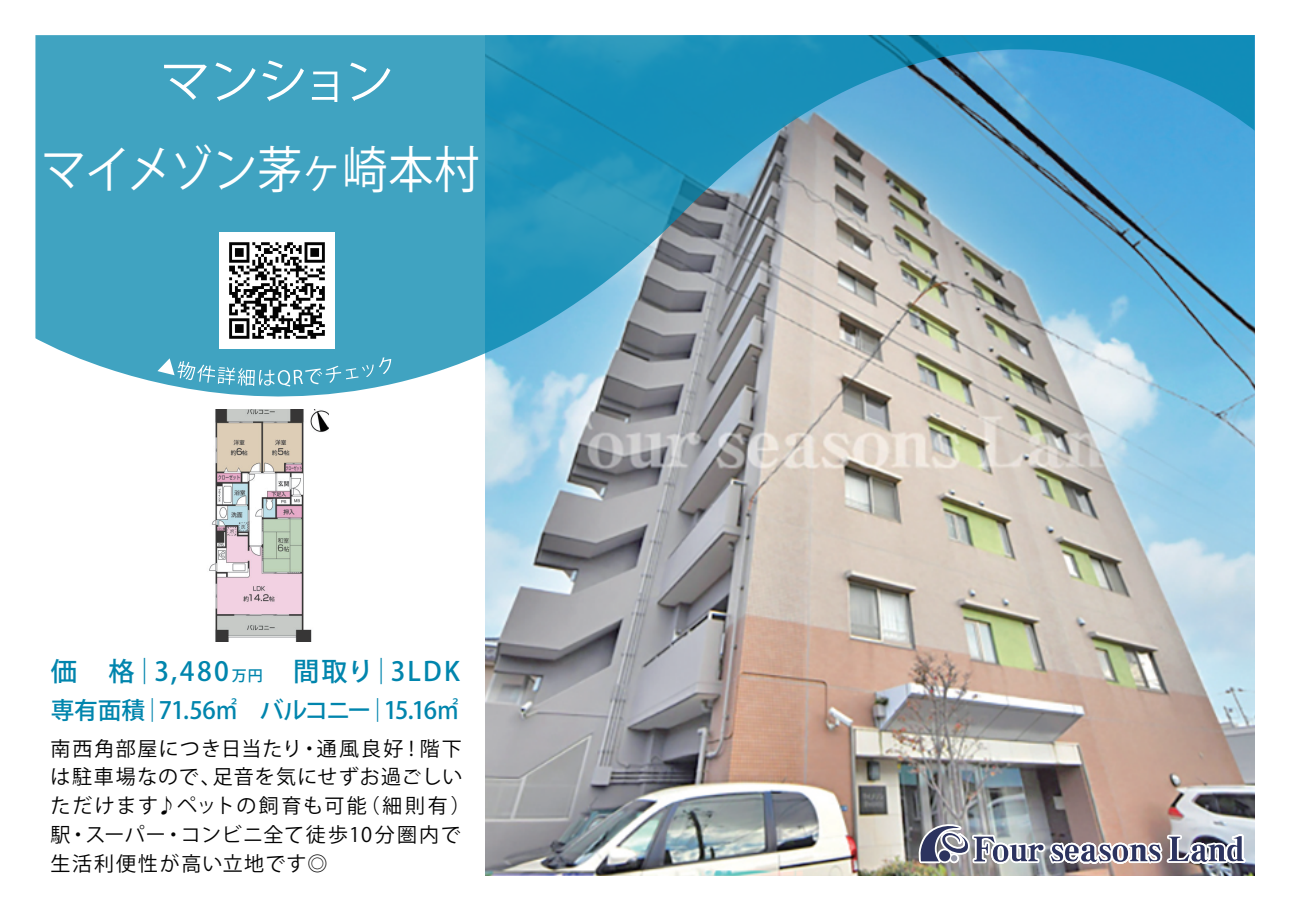
<style>
.page{position:relative;width:1290px;height:911px;background:#fff}
.page>*{position:absolute;margin:0;border:0;box-sizing:border-box;transform-origin:0 0}
.t1{font:50px "Koz Go Pro";letter-spacing:-.035em;color:#fff;scale:.9 1}
.t2{font:500 26.25px "Koz Go Pro";letter-spacing:.08em;color:#0085ad}
.t3{font:500 23.75px "Koz Go Pro";letter-spacing:-.035em;color:#0085ad}
.t4{font:20px/28.8px "Koz Go Pro";letter-spacing:.07em;color:#030303}
.s1{font-size:15px}
</style>
<div class="page">
<img style="left:485px;top:396px;width:769px;height:479px">
<img style="left:209px;top:410px;width:119px;height:232px">
<svg style="left:35px;top:35px;width:1219px;height:361px;background:#5da5c0"></svg>
<svg style="left:164px;top:64px;width:43px;height:36px"></svg>
<svg style="left:215px;top:63px;width:41px;height:38px;background:#5cb0ca"></svg>
<svg style="left:262px;top:60px;width:42px;height:41px;background:#5db1ca"></svg>
<svg style="left:312px;top:72px;width:25px;height:30px"></svg>
<svg style="left:350px;top:63px;width:40px;height:38px;background:#5db1ca"></svg>
<img style="left:917px;top:822px;width:330px;height:46px">
<svg style="left:157px;top:357px;width:234px;height:29px;background:#5bb0c9"></svg>
<img style="left:219px;top:233px;width:116px;height:115px">
<h1 class="t1" style="left:41px;top:138px;width:488px">マイメゾン茅ヶ崎本村</h1>
<h2 class="t2" style="left:51px;top:654px;width:411px">価　格｜3,480<span class="s1">万円</span>　間取り｜3LDK</h2>
<p class="t3" style="left:51px;top:694px;width:411px">専有面積｜71.56㎡ バルコニー｜15.16㎡</p>
<p class="t4" style="left:51px;top:734px;width:422px">南西角部屋につき日当たり・通風良好！階下は駐車場なので、足音を気にせずお過ごしいただけます♪ペットの飼育も可能（細則有）駅・スーパー・コンビニ全て徒歩10分圏内で生活利便性が高い立地です◎</p>
</div>
